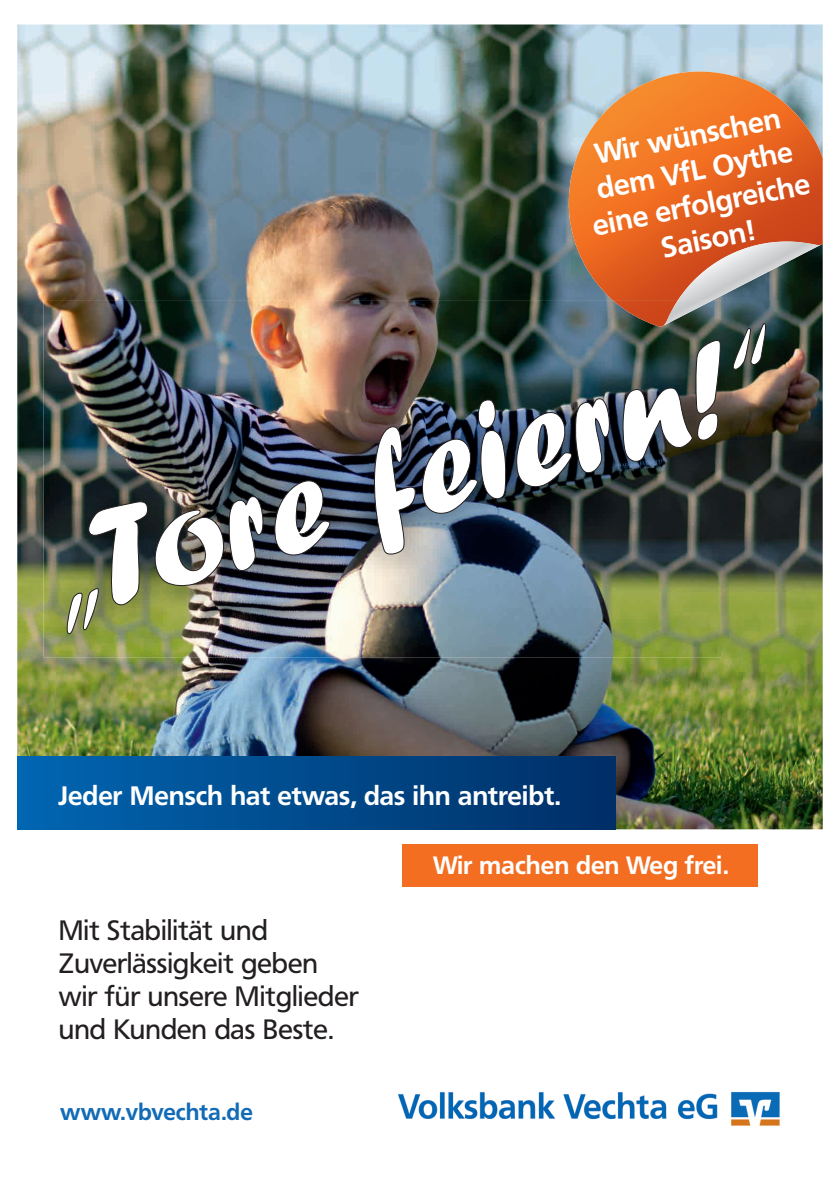
<style>
.page{position:relative;width:840px;height:1191px;background:#fff}
.page>*{position:absolute;margin:0;border:0;box-sizing:border-box;transform-origin:0 0}
.t1{font:144.6px "Forte";color:#fff}
.t2{font:700 28.8px/34.8px "Frutiger VR";color:#fff;text-align:center}
.t3{font:27.8px/33.2px "Frutiger VR";color:#231f20}
.t4{font:700 26.4px "Frutiger VR";color:#fff}
.t5{font:700 24.8px "Frutiger VR";color:#fff}
.t6{font:700 22.8px "Frutiger VR";color:#126bb6}
</style>
<div class="page">
<img style="left:17px;top:24px;width:805px;height:805px">
<svg style="left:568px;top:86px;width:71px;height:194px;background:#df864a"></svg>
<svg style="left:677px;top:241px;width:144px;height:59px;background:#998074"></svg>
<img style="left:398px;top:1091px;width:381px;height:35px">
<div style="left:17px;top:756px;width:598px;height:73px;background:linear-gradient(to right,#0166b2,#002f66)"></div>
<div style="left:402px;top:844px;width:355px;height:43px;background:#f36e21"></div>
<img style="left:44px;top:300px;width:744px;height:357px">
<img style="left:612px;top:300px;width:50px;height:26px">
<img style="left:662px;top:300px;width:50px;height:26px">
<img style="left:677px;top:300px;width:35px;height:1px">
<svg style="left:67px;top:501px;width:81px;height:133px;background:#515b3b"></svg>
<img style="left:154px;top:495px;width:109px;height:91px">
<svg style="left:274px;top:480px;width:56px;height:76px;background:#2f343f"></svg>
<img style="left:374px;top:426px;width:41px;height:129px">
<img style="left:422px;top:399px;width:83px;height:115px">
<img style="left:516px;top:397px;width:93px;height:91px">
<img style="left:622px;top:339px;width:98px;height:123px">
<svg style="left:731px;top:318px;width:34px;height:52px;background:#2c3d35"></svg>
<p class="t2" style="left:576px;top:140px;width:222px;rotate:-11deg">Wir wünschen dem VfL Oythe eine erfolgreiche<br>Saison!</p>
<h1 class="t1" style="left:24px;top:495px;width:761px;rotate:-16deg">„Tore feiern!“</h1>
<p class="t4" style="left:58px;top:780px;width:504px">Jeder Mensch hat etwas, das ihn antreibt.</p>
<p class="t3" style="left:59px;top:913px;width:301px">Mit Stabilität und<br>Zuverlässigkeit geben wir für unsere Mitglieder und Kunden das Beste.</p>
<p class="t6" style="left:60px;top:1098px;width:194px">www.vbvechta.de</p>
<p class="t5" style="left:433px;top:850px;width:297px">Wir machen den Weg frei.</p>
</div>
